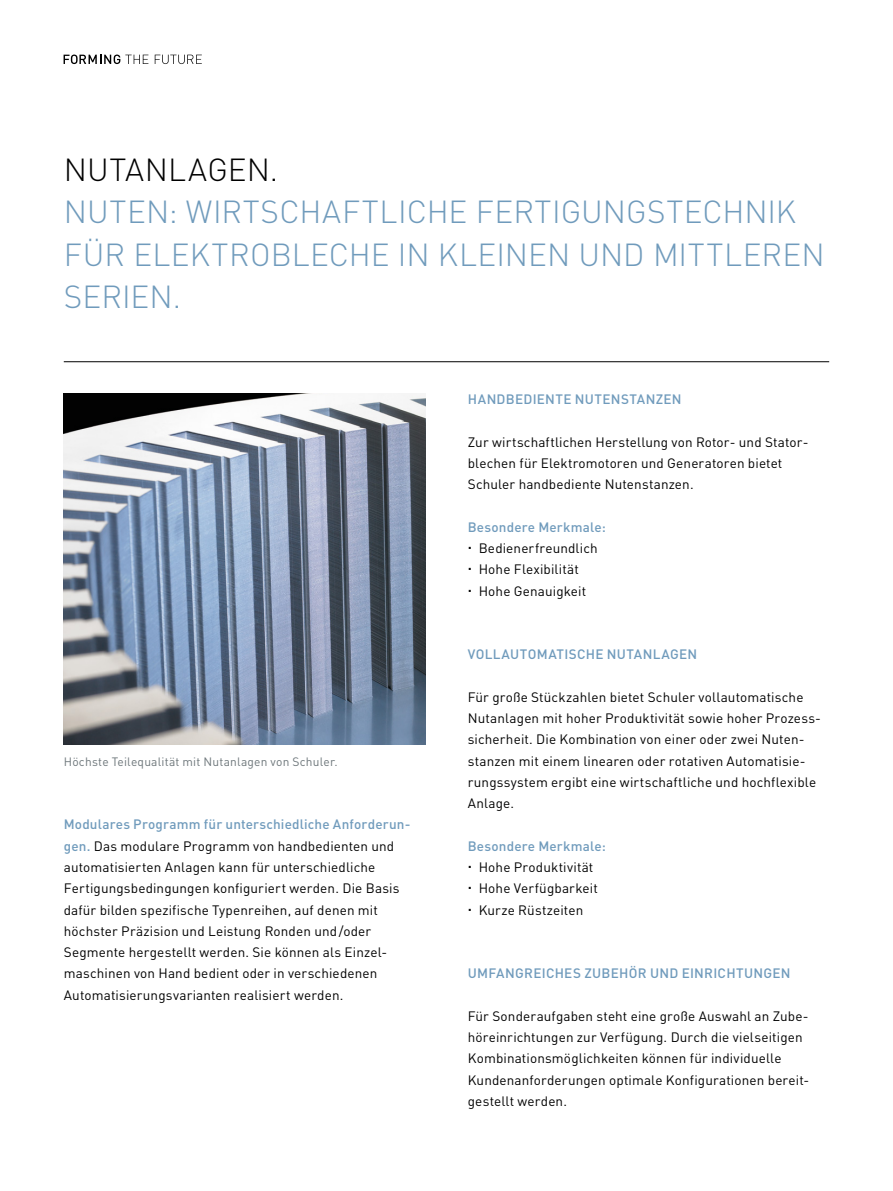
<style>
.page{position:relative;width:893px;height:1191px;background:#fff}
.page>*{position:absolute;margin:0;border:0;box-sizing:border-box;transform-origin:0 0}
.t1{font:300 31.5px/42.6px "DIN Pro";letter-spacing:.005em;color:#709bbc}
.t2{font:300 31.5px "DIN Pro";letter-spacing:.005em;color:#000}
.t3{font:13.5px/21.3px "DIN Pro";letter-spacing:.01em;color:#000}
.t4{font:500 13.5px "DIN Pro";letter-spacing:.02em;color:#709bbc}
.t5{font:12px "DIN Pro";letter-spacing:.015em;color:#6d767a}
.s1{font-weight:500;color:#709bbc}
</style>
<div class="page">
<svg style="left:64px;top:55px;width:84px;height:9px"></svg>
<svg style="left:155px;top:55px;width:47px;height:9px"></svg>
<hr style="left:64px;top:361px;width:765px;height:1px;background:#000">
<img style="left:64px;top:393px;width:361px;height:351px">
<h1 class="t2" style="left:64px;top:145px;width:216px">NUTANLAGEN.</h1>
<h1 class="t1" style="left:64px;top:188px;width:762px">NUTEN: WIRTSCHAFTLICHE FERTIGUNGSTECHNIK<br>FÜR ELEKTROBLECHE IN KLEINEN UND MITTLEREN<br>SERIEN.</h1>
<p class="t5" style="left:64px;top:752px;width:275px">Höchste Teilequalität mit Nutanlagen von Schuler.</p>
<p class="t3" style="left:64px;top:812px;width:348px"><span class="s1">Modulares Programm für unterschiedliche Anforderun&shy;gen.</span> Das modulare Programm von handbedienten und automatisierten Anlagen kann für unterschiedliche Fertigungsbedingungen konfiguriert werden. Die Basis dafür bilden spezifische Typenreihen, auf denen mit höchster Präzision und Leistung Ronden und/oder Segmente hergestellt werden. Sie können als Einzel&shy;maschinen von Hand bedient oder in verschiedenen Automatisierungsvarianten realisiert werden.</p>
<p class="t4" style="left:468px;top:388px;width:215px">HANDBEDIENTE NUTENSTANZEN</p>
<p class="t3" style="left:468px;top:430px;width:340px">Zur wirtschaftlichen Herstellung von Rotor- und Stator&shy;blechen für Elektromotoren und Generatoren bietet<br>Schuler handbediente Nutenstanzen.</p>
<p class="t4" style="left:468px;top:516px;width:140px">Besondere Merkmale:</p>
<p class="t3" style="left:479px;top:536px;width:120px">Bedienerfreundlich<br>Hohe Flexibilität<br>Hohe Genauigkeit</p>
<p class="t4" style="left:468px;top:643px;width:231px">VOLLAUTOMATISCHE NUTANLAGEN</p>
<p class="t3" style="left:468px;top:685px;width:355px">Für große Stückzahlen bietet Schuler vollautomatische Nutanlagen mit hoher Produktivität sowie hoher Prozess&shy;sicherheit. Die Kombination von einer oder zwei Nuten&shy;stanzen mit einem linearen oder rotativen Automatisie&shy;rungssystem ergibt eine wirtschaftliche und hochflexible Anlage.</p>
<p class="t4" style="left:468px;top:835px;width:140px">Besondere Merkmale:</p>
<p class="t3" style="left:479px;top:855px;width:121px">Hohe Produktivität<br>Hohe Verfügbarkeit<br>Kurze Rüstzeiten</p>
<p class="t4" style="left:468px;top:962px;width:324px">UMFANGREICHES ZUBEHÖR UND EINRICHTUNGEN</p>
<p class="t3" style="left:468px;top:1004px;width:341px">Für Sonderaufgaben steht eine große Auswahl an Zube&shy;höreinrichtungen zur Verfügung. Durch die vielseitigen Kombinationsmöglichkeiten können für individuelle Kundenanforderungen optimale Konfigurationen bereit&shy;gestellt werden.</p>
</div>
